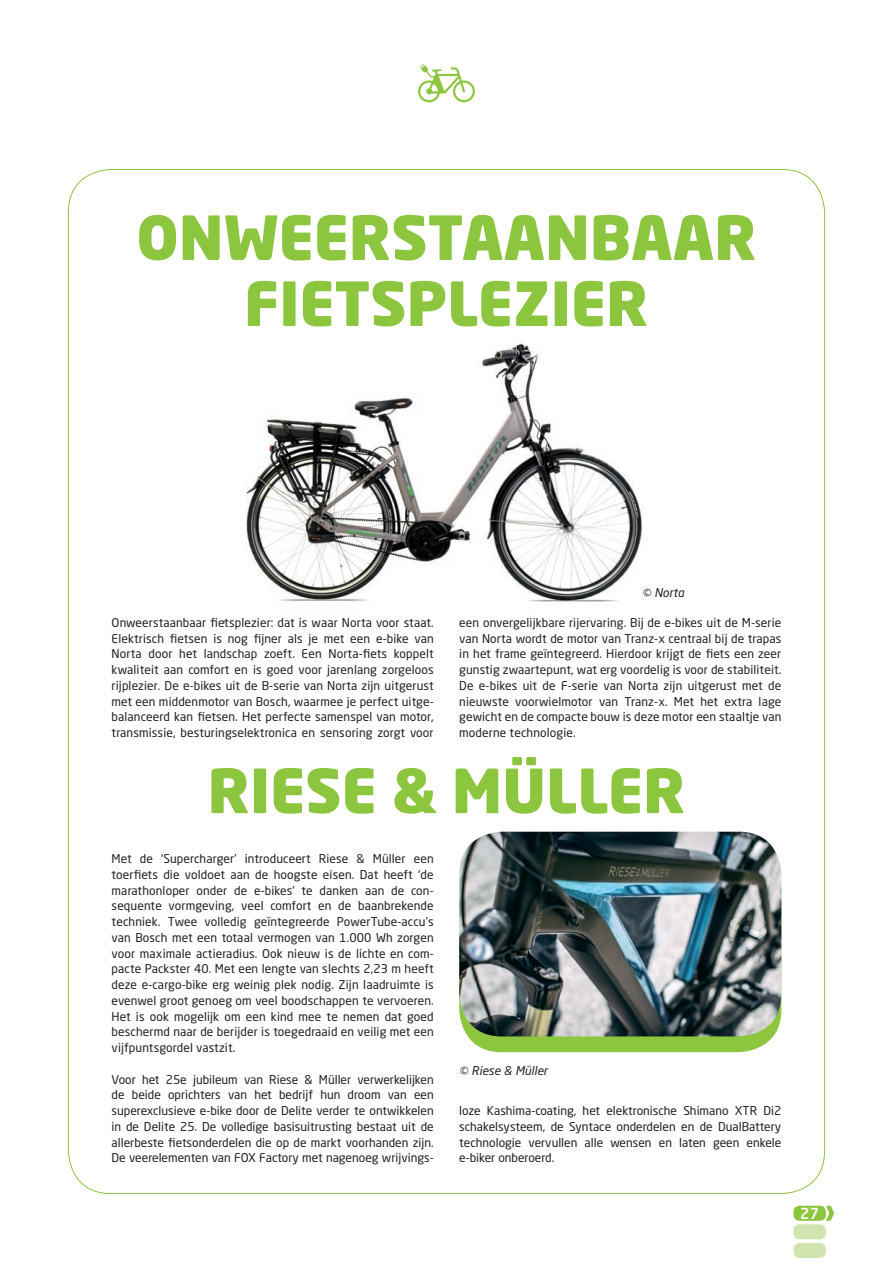
<style>
.page{position:relative;width:893px;height:1263px;background:#fff}
.page>*{position:absolute;margin:0;border:0;box-sizing:border-box;transform-origin:0 0}
.t1{font:900 60px/66px "Neo Sans Std";color:#8bc63e;text-align:center}
.t2{font:500 15px "Neo Sans";color:#fff}
.t3{font:12px/15.8px "Neo Sans Std";letter-spacing:.01em;color:#231f20;text-align:justify}
.t4{font:italic 12px "Neo Sans Std";color:#231f20}
</style>
<div class="page">
<div style="left:793px;top:1224px;width:33px;height:15px;background:#cfe4ae;border-radius:6px"></div>
<div style="left:793px;top:1243px;width:33px;height:15px;background:#cfe4ae;border-radius:6px"></div>
<div style="left:793px;top:1206px;width:33px;height:15px;background:#8bc63e;border-radius:6px"></div>
<svg style="left:418px;top:64px;width:57px;height:38px"></svg>
<div style="left:459px;top:847px;width:322px;height:205px;background:#8bc63e;border-radius:43px"></div>
<img style="left:246px;top:343px;width:396px;height:259px">
<svg style="left:826px;top:1206px;width:8px;height:15px"></svg>
<img style="left:459px;top:832px;width:322px;height:204px">
<h1 class="t1" style="left:136px;top:203px;width:622px">ONWEERSTAANBAAR<br>FIETSPLEZIER</h1>
<p class="t4" style="left:642px;top:586px;width:43px">© Norta</p>
<p class="t3" style="left:112px;top:614px;width:324px">Onweerstaanbaar fietsplezier: dat is waar Norta voor staat.<br>Elektrisch fietsen is nog fijner als je met een e-bike van Norta door het landschap zoeft. Een Norta-fiets koppelt kwaliteit aan comfort en is goed voor jarenlang zorgeloos rijplezier. De e-bikes uit de B-serie van Norta zijn uitgerust met een middenmotor van Bosch, waarmee je perfect uitge&shy;balanceerd kan fietsen. Het perfecte samenspel van motor, transmissie, besturingselektronica en sensoring zorgt voor</p>
<p class="t3" style="left:459px;top:614px;width:324px">een onvergelijkbare rijervaring. Bij de e-bikes uit de M-serie van Norta wordt de motor van Tranz-x centraal bij de trapas in het frame geïntegreerd. Hierdoor krijgt de fiets een zeer gunstig zwaartepunt, wat erg voordelig is voor de stabiliteit.<br>De e-bikes uit de F-serie van Norta zijn uitgerust met de nieuwste voorwielmotor van Tranz-x. Met het extra lage gewicht en de compacte bouw is deze motor een staaltje van moderne technologie.</p>
<h1 class="t1" style="left:208px;top:756px;width:479px">RIESE &amp; MÜLLER</h1>
<p class="t3" style="left:112px;top:851px;width:324px">Met de ‘Supercharger’ introduceert Riese &amp; Müller een toerfiets die voldoet aan de hoogste eisen. Dat heeft ‘de marathonloper onder de e-bikes’ te danken aan de con&shy;sequente vormgeving, veel comfort en de baanbrekende techniek. Twee volledig geïntegreerde PowerTube-accu’s van Bosch met een totaal vermogen van 1.000 Wh zorgen voor maximale actieradius. Ook nieuw is de lichte en com&shy;pacte Packster 40. Met een lengte van slechts 2,23 m heeft deze e-cargo-bike erg weinig plek nodig. Zijn laadruimte is evenwel groot genoeg om veel boodschappen te vervoeren.<br>Het is ook mogelijk om een kind mee te nemen dat goed beschermd naar de berijder is toegedraaid en veilig met een vijfpuntsgordel vastzit.</p>
<p class="t3" style="left:112px;top:1071px;width:324px">Voor het 25e jubileum van Riese &amp; Müller verwerkelijken de beide oprichters van het bedrijf hun droom van een superexclusieve e-bike door de Delite verder te ontwikkelen in de Delite 25. De volledige basisuitrusting bestaat uit de allerbeste fietsonderdelen die op de markt voorhanden zijn.<br>De veerelementen van FOX Factory met nagenoeg wrijvings-</p>
<p class="t4" style="left:459px;top:1063px;width:90px">© Riese &amp; Müller</p>
<p class="t3" style="left:459px;top:1103px;width:324px">loze Kashima-coating, het elektronische Shimano XTR Di2 schakelsysteem, de Syntace onderdelen en de DualBattery technologie vervullen alle wensen en laten geen enkele e-biker onberoerd.</p>
<p class="t2" style="left:800px;top:1206px;width:20px">27</p>
</div>
